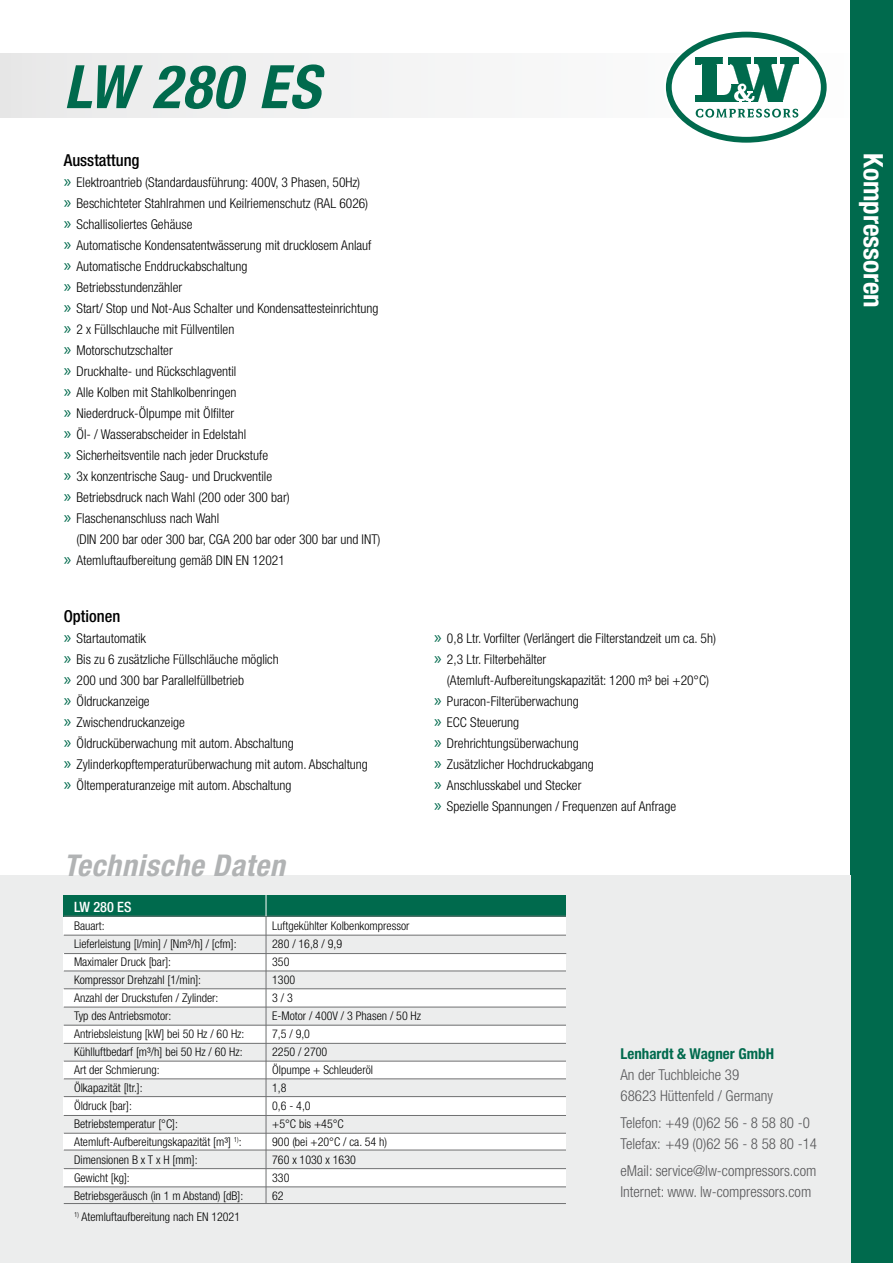
<style>
.page{position:relative;width:893px;height:1263px;background:#fff}
.page>*{position:absolute;margin:0;border:0;box-sizing:border-box;transform-origin:0 0}
.t1{font:italic 700 condensed 60px "Helvetica Neue";letter-spacing:.025em;color:#006a4d}
.t2{font:italic 700 condensed 30px "Helvetica Neue";letter-spacing:.025em;color:#b1b3b4}
.t3{font:700 condensed 27px "Helvetica Neue";color:#fff}
.t4{font:500 condensed 16.5px "Helvetica Neue";color:#000}
.t5{font:300 condensed 15px/21px "Helvetica Neue";color:#58585a}
.t6{font:700 condensed 15px "Helvetica Neue";color:#006a4d}
.t7{font:500 condensed 14.25px "Helvetica Neue";color:#fff}
.t8{font:300 condensed 13.5px/21px "Helvetica Neue";color:#000}
.t9{font:300 condensed 12px/18px "Helvetica Neue";color:#000}
.s1{font-family:"Myriad Pro";font-weight:400;font-stretch:normal;font-size:18px;color:#006a4d}
</style>
<div class="page">
<div style="left:0;top:54px;width:893px;height:64px;background:#f2f2f3"></div>
<svg style="left:664px;top:30px;width:164px;height:114px"></svg>
<svg style="left:669px;top:35px;width:155px;height:105px;fill:#fff"></svg>
<div style="left:666px;top:32px;width:161px;height:111px;border:6px solid #006a4d;border-radius:50%"></div>
<svg style="left:695px;top:58px;width:104px;height:45px"></svg>
<svg style="left:696px;top:109px;width:102px;height:9px"></svg>
<div style="left:850px;top:0;width:43px;height:1263px;background:#006a4d"></div>
<div style="left:0;top:876px;width:850px;height:387px;background:#eceded"></div>
<div style="left:64px;top:916px;width:502px;height:278px;background:#fff"></div>
<div style="left:64px;top:1187px;width:502px;height:18px;background:#eceded"></div>
<div style="left:64px;top:1150px;width:502px;height:19px;background:#eceded"></div>
<div style="left:64px;top:1115px;width:502px;height:18px;background:#eceded"></div>
<div style="left:64px;top:1079px;width:502px;height:18px;background:#eceded"></div>
<div style="left:64px;top:1043px;width:502px;height:18px;background:#eceded"></div>
<div style="left:64px;top:1007px;width:502px;height:18px;background:#eceded"></div>
<div style="left:64px;top:971px;width:502px;height:18px;background:#eceded"></div>
<hr style="left:64px;top:971px;width:502px;height:1px;background:#707172">
<hr style="left:64px;top:988px;width:502px;height:1px;background:#707172">
<hr style="left:64px;top:1007px;width:502px;height:1px;background:#707172">
<hr style="left:64px;top:1025px;width:502px;height:1px;background:#707172">
<hr style="left:64px;top:1043px;width:502px;height:1px;background:#707172">
<hr style="left:64px;top:1061px;width:502px;height:1px;background:#707172">
<hr style="left:64px;top:1078px;width:502px;height:1px;background:#707172">
<hr style="left:64px;top:1096px;width:502px;height:1px;background:#707172">
<hr style="left:64px;top:1115px;width:502px;height:1px;background:#707172">
<hr style="left:64px;top:1133px;width:502px;height:1px;background:#707172">
<hr style="left:64px;top:1186px;width:502px;height:1px;background:#707172">
<hr style="left:64px;top:1150px;width:502px;height:1px;background:#707172">
<hr style="left:64px;top:1168px;width:502px;height:1px;background:#707172">
<div style="left:64px;top:895px;width:502px;height:21px;background:#006a4d"></div>
<div style="left:64px;top:935px;width:502px;height:18px;background:#eceded"></div>
<hr style="left:64px;top:953px;width:502px;height:1px;background:#707172">
<hr style="left:64px;top:1203px;width:502px;height:1px;background:#707172">
<hr style="left:64px;top:935px;width:502px;height:1px;background:#707172">
<hr style="left:64px;top:916px;width:502px;height:1px;background:#707172">
<svg style="left:266px;top:895px;width:1px;height:21px"></svg>
<hr style="left:266px;top:916px;width:1px;height:287px;background:#707172">
<h1 class="t1" style="left:64px;top:50px;width:258px">LW 280 ES</h1>
<p class="t4" style="left:64px;top:150px;width:77px">Ausstattung</p>
<p class="t8" style="left:64px;top:172px;width:316px"><span class="s1">»</span> Elektroantrieb (Standardausführung: 400V, 3 Phasen, 50Hz)<br><span class="s1">»</span> Beschichteter Stahlrahmen und Keilriemenschutz (RAL 6026) <span class="s1">»</span> Schallisoliertes Gehäuse<br><span class="s1">»</span> Automatische Kondensatentwässerung mit drucklosem Anlauf <span class="s1">»</span> Automatische Enddruckabschaltung<br><span class="s1">»</span> Betriebsstundenzähler<br><span class="s1">»</span> Start/ Stop und Not-Aus Schalter und Kondensattesteinrichtung <span class="s1">»</span> 2 x Füllschlauche mit Füllventilen<br><span class="s1">»</span> Motorschutzschalter<br><span class="s1">»</span> Druckhalte- und Rückschlagventil<br><span class="s1">»</span> Alle Kolben mit Stahlkolbenringen<br><span class="s1">»</span> Niederdruck-Ölpumpe mit Ölfilter<br><span class="s1">»</span> Öl- / Wasserabscheider in Edelstahl<br><span class="s1">»</span> Sicherheitsventile nach jeder Druckstufe<br><span class="s1">»</span> 3x konzentrische Saug- und Druckventile<br><span class="s1">»</span> Betriebsdruck nach Wahl (200 oder 300 bar)<br><span class="s1">»</span> Flaschenanschluss nach Wahl</p>
<p class="t8" style="left:64px;top:529px;width:318px;text-indent:13px">(DIN 200 bar oder 300 bar, CGA 200 bar oder 300 bar und INT) <span class="s1">»</span> Atemluftaufbereitung gemäß DIN EN 12021</p>
<p class="t4" style="left:64px;top:606px;width:58px">Optionen</p>
<p class="t8" style="left:64px;top:627px;width:306px"><span class="s1">»</span> Startautomatik<br><span class="s1">»</span> Bis zu 6 zusätzliche Füllschläuche möglich<br><span class="s1">»</span> 200 und 300 bar Parallelfüllbetrieb<br><span class="s1">»</span> Öldruckanzeige<br><span class="s1">»</span> Zwischendruckanzeige<br><span class="s1">»</span> Öldrucküberwachung mit autom. Abschaltung<br><span class="s1">»</span> Zylinderkopftemperaturüberwachung mit autom. Abschaltung <span class="s1">»</span> Öltemperaturanzeige mit autom. Abschaltung</p>
<p class="t8" style="left:434px;top:627px;width:283px"><span class="s1">»</span> 0,8 Ltr. Vorfilter (Verlängert die Filterstandzeit um ca. 5h) <span class="s1">»</span> 2,3 Ltr. Filterbehälter</p>
<p class="t8" style="left:434px;top:669px;width:276px;text-indent:13px">(Atemluft-Aufbereitungskapazität: 1200 m³ bei +20°C) <span class="s1">»</span> Puracon-Filterüberwachung<br><span class="s1">»</span> ECC Steuerung<br><span class="s1">»</span> Drehrichtungsüberwachung<br><span class="s1">»</span> Zusätzlicher Hochdruckabgang<br><span class="s1">»</span> Anschlusskabel und Stecker<br><span class="s1">»</span> Spezielle Spannungen / Frequenzen auf Anfrage</p>
<h2 class="t2" style="left:64px;top:847px;width:223px">Technische Daten</h2>
<p class="t7" style="left:74px;top:898px;width:59px">LW 280 ES</p>
<p class="t9" style="left:74px;top:916px;width:172px">Bauart:<br>Lieferleistung [l/min] / [Nm³/h] / [cfm]:<br>Maximaler Druck [bar]:<br>Kompressor Drehzahl [1/min]:<br>Anzahl der Druckstufen / Zylinder:<br>Typ des Antriebsmotor:<br>Antriebsleistung [kW] bei 50 Hz / 60 Hz:<br>Kühlluftbedarf [m³/h] bei 50 Hz / 60 Hz:<br>Art der Schmierung:<br>Ölkapazität [ltr.]:<br>Öldruck [bar]:<br>Betriebstemperatur [°C]:<br>Atemluft-Aufbereitungskapazität [m³] <sup>1)</sup>:<br>Dimensionen B x T x H [mm]:<br>Gewicht [kg]:<br>Betriebsgeräusch (in 1 m Abstand) [dB]:</p>
<p class="t9" style="left:74px;top:1207px;width:168px"><sup>1)</sup> Atemluftaufbereitung nach EN 12021</p>
<p class="t9" style="left:272px;top:917px;width:150px">Luftgekühlter Kolbenkompressor<br>280 / 16,8 / 9,9<br>350<br>1300<br>3 / 3<br>E-Motor / 400V / 3 Phasen / 50 Hz<br>7,5 / 9,0<br>2250 / 2700<br>Ölpumpe + Schleuderöl<br>1,8<br>0,6 - 4,0<br>+5°C bis +45°C<br>900 (bei +20°C / ca. 54 h)<br>760 x 1030 x 1630<br>330<br>62</p>
<p class="t6" style="left:620px;top:1044px;width:155px">Lenhardt &amp; Wagner GmbH</p>
<p class="t5" style="left:620px;top:1064px;width:154px">An der Tuchbleiche 39<br>68623 Hüttenfeld / Germany</p>
<p class="t5" style="left:620px;top:1112px;width:198px">Telefon: +49 (0)62 56 - 8 58 80 -0<br>Telefax: +49 (0)62 56 - 8 58 80 -14</p>
<p class="t5" style="left:620px;top:1160px;width:197px">eMail: service@lw-compressors.com<br>Internet: www. lw-compressors.com</p>
<h3 class="t3" style="left:890px;top:153px;width:156px;rotate:90deg">Kompressoren</h3>
</div>
